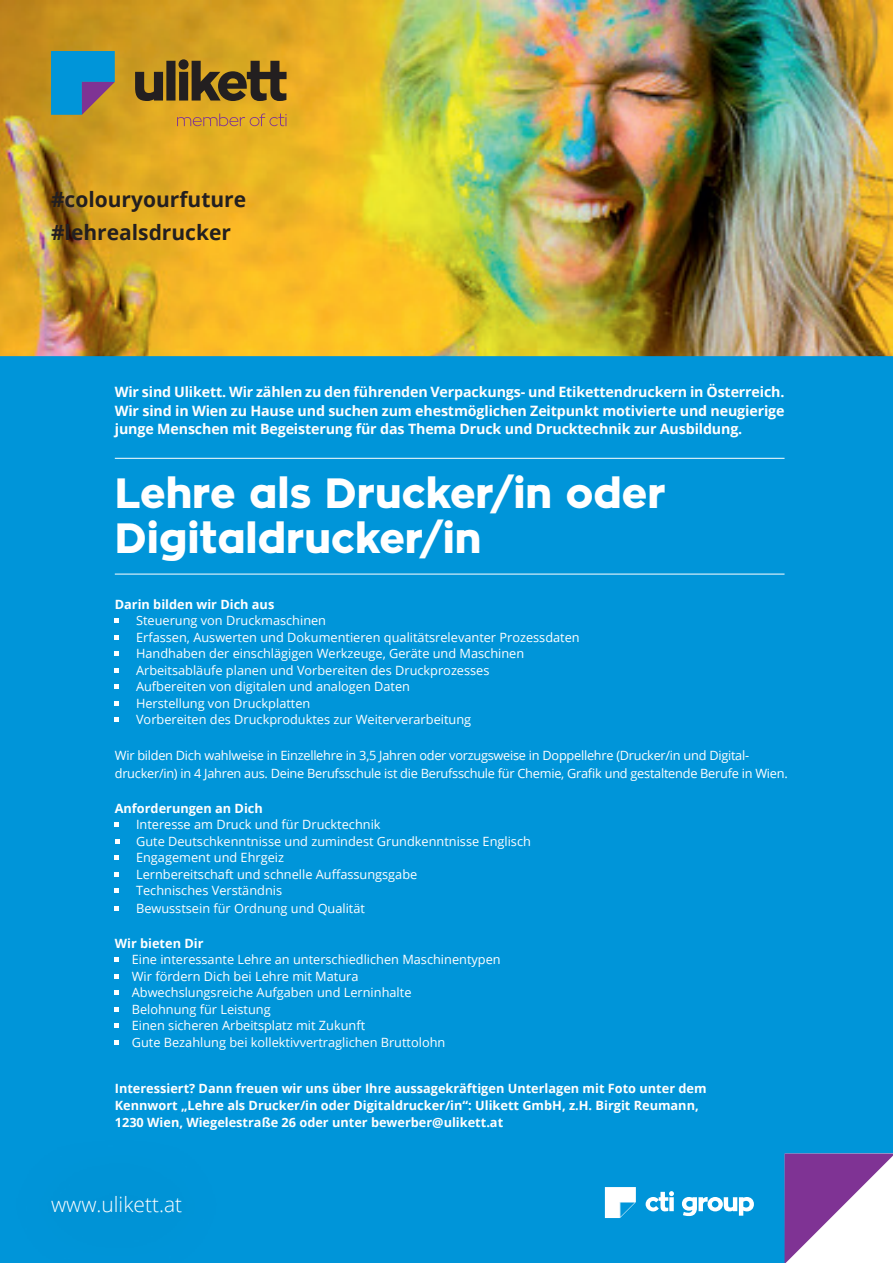
<style>
.page{position:relative;width:893px;height:1263px;background:#fff}
.page>*{position:absolute;margin:0;border:0;box-sizing:border-box;transform-origin:0 0}
.t1{font:800 42px/45px "Zona Pro";color:#fff}
.t2{font:700 21px/33px "Open Sans";color:#231f20}
.t3{font:300 21px "Open Sans";color:#fff}
.t4{font:700 14.25px/18.8px "Open Sans";letter-spacing:-.01em;color:#fff;text-align:justify}
.t5{font:12.75px/16.5px "Open Sans";color:#fff}
.t6{font:700 12.75px/17.2px "Open Sans";color:#fff}
.t7{font:12.75px/18px "Open Sans";letter-spacing:-.02em;color:#fff}
</style>
<div class="page">
<img style="left:0;top:0;width:893px;height:356px">
<div style="left:0;top:356px;width:893px;height:907px;background:#0095d9"></div>
<svg style="left:784px;top:1153px;width:109px;height:110px"></svg>
<svg style="left:646px;top:1191px;width:28px;height:20px"></svg>
<svg style="left:682px;top:1197px;width:72px;height:19px"></svg>
<svg style="left:605px;top:1187px;width:31px;height:31px"></svg>
<div style="left:0;top:1132px;width:236px;height:131px;background:#0094d8"></div>
<svg style="left:135px;top:59px;width:152px;height:42px;background:#745b21"></svg>
<svg style="left:51px;top:51px;width:64px;height:64px;background:#2d89b6"></svg>
<svg style="left:177px;top:113px;width:110px;height:13px"></svg>
<svg style="left:115px;top:619px;width:4px;height:4px"></svg>
<svg style="left:115px;top:635px;width:4px;height:4px"></svg>
<svg style="left:115px;top:652px;width:4px;height:4px"></svg>
<svg style="left:115px;top:668px;width:4px;height:4px"></svg>
<svg style="left:115px;top:685px;width:4px;height:4px"></svg>
<svg style="left:115px;top:701px;width:4px;height:4px"></svg>
<svg style="left:115px;top:718px;width:4px;height:4px"></svg>
<svg style="left:115px;top:823px;width:4px;height:4px"></svg>
<svg style="left:115px;top:839px;width:4px;height:4px"></svg>
<svg style="left:115px;top:856px;width:4px;height:4px"></svg>
<svg style="left:115px;top:872px;width:4px;height:4px"></svg>
<svg style="left:115px;top:889px;width:4px;height:4px"></svg>
<svg style="left:115px;top:907px;width:4px;height:4px"></svg>
<svg style="left:115px;top:958px;width:4px;height:4px"></svg>
<svg style="left:115px;top:974px;width:4px;height:4px"></svg>
<svg style="left:115px;top:991px;width:4px;height:4px"></svg>
<svg style="left:115px;top:1007px;width:4px;height:4px"></svg>
<svg style="left:115px;top:1024px;width:4px;height:4px"></svg>
<svg style="left:115px;top:1040px;width:4px;height:4px"></svg>
<hr style="left:115px;top:574px;width:669px;height:1px;background:#fff">
<hr style="left:115px;top:458px;width:669px;height:1px;background:#fff">
<h2 class="t2" style="left:51px;top:183px;width:197px">#colouryourfuture #lehrealsdrucker</h2>
<p class="t4" style="left:115px;top:382px;width:671px">Wir sind Ulikett. Wir zählen zu den führenden Verpackungs- und Etikettendruckern in Österreich.<br>Wir sind in Wien zu Hause und suchen zum ehestmöglichen Zeitpunkt motivierte und neugierige junge Menschen mit Begeisterung für das Thema Druck und Drucktechnik zur Ausbildung.</p>
<h1 class="t1" style="left:115px;top:471px;width:552px">Lehre als Drucker/in oder<br>Digitaldrucker/in</h1>
<p class="t6" style="left:115px;top:595px;width:161px">Darin bilden wir Dich aus</p>
<p class="t5" style="left:136px;top:612px;width:445px">Steuerung von Druckmaschinen<br>Erfassen, Auswerten und Dokumentieren qualitätsrelevanter Prozessdaten Handhaben der einschlägigen Werkzeuge, Geräte und Maschinen Arbeitsabläufe planen und Vorbereiten des Druckprozesses<br>Aufbereiten von digitalen und analogen Daten<br>Herstellung von Druckplatten<br>Vorbereiten des Druckproduktes zur Weiterverarbeitung</p>
<p class="t7" style="left:115px;top:746px;width:674px">Wir bilden Dich wahlweise in Einzellehre in 3,5 Jahren oder vorzugsweise in Doppellehre (Drucker/in und Digital&shy;drucker/in) in 4 Jahren aus. Deine Berufsschule ist die Berufsschule für Chemie, Grafik und gestaltende Berufe in Wien.</p>
<p class="t6" style="left:115px;top:799px;width:150px">Anforderungen an Dich</p>
<p class="t5" style="left:136px;top:816px;width:396px">Interesse am Druck und für Drucktechnik<br>Gute Deutschkenntnisse und zumindest Grundkenntnisse Englisch Engagement und Ehrgeiz<br>Lernbereitschaft und schnelle Auffassungsgabe<br>Technisches Verständnis</p>
<p class="t5" style="left:136px;top:900px;width:230px">Bewusstsein für Ordnung und Qualität</p>
<p class="t6" style="left:115px;top:934px;width:90px">Wir bieten Dir</p>
<p class="t5" style="left:132px;top:951px;width:370px">Eine interessante Lehre an unterschiedlichen Maschinentypen Wir fördern Dich bei Lehre mit Matura<br>Abwechslungsreiche Aufgaben und Lerninhalte<br>Belohnung für Leistung<br>Einen sicheren Arbeitsplatz mit Zukunft<br>Gute Bezahlung bei kollektivvertraglichen Bruttolohn</p>
<p class="t6" style="left:115px;top:1079px;width:593px">Interessiert? Dann freuen wir uns über Ihre aussagekräftigen Unterlagen mit Foto unter dem<br>Kennwort „Lehre als Drucker/in oder Digitaldrucker/in“: Ulikett GmbH, z.H. Birgit Reumann,<br>1230 Wien, Wiegelestraße 26 oder unter bewerber@ulikett.at</p>
<h2 class="t3" style="left:51px;top:1190px;width:133px">www.ulikett.at</h2>
</div>
